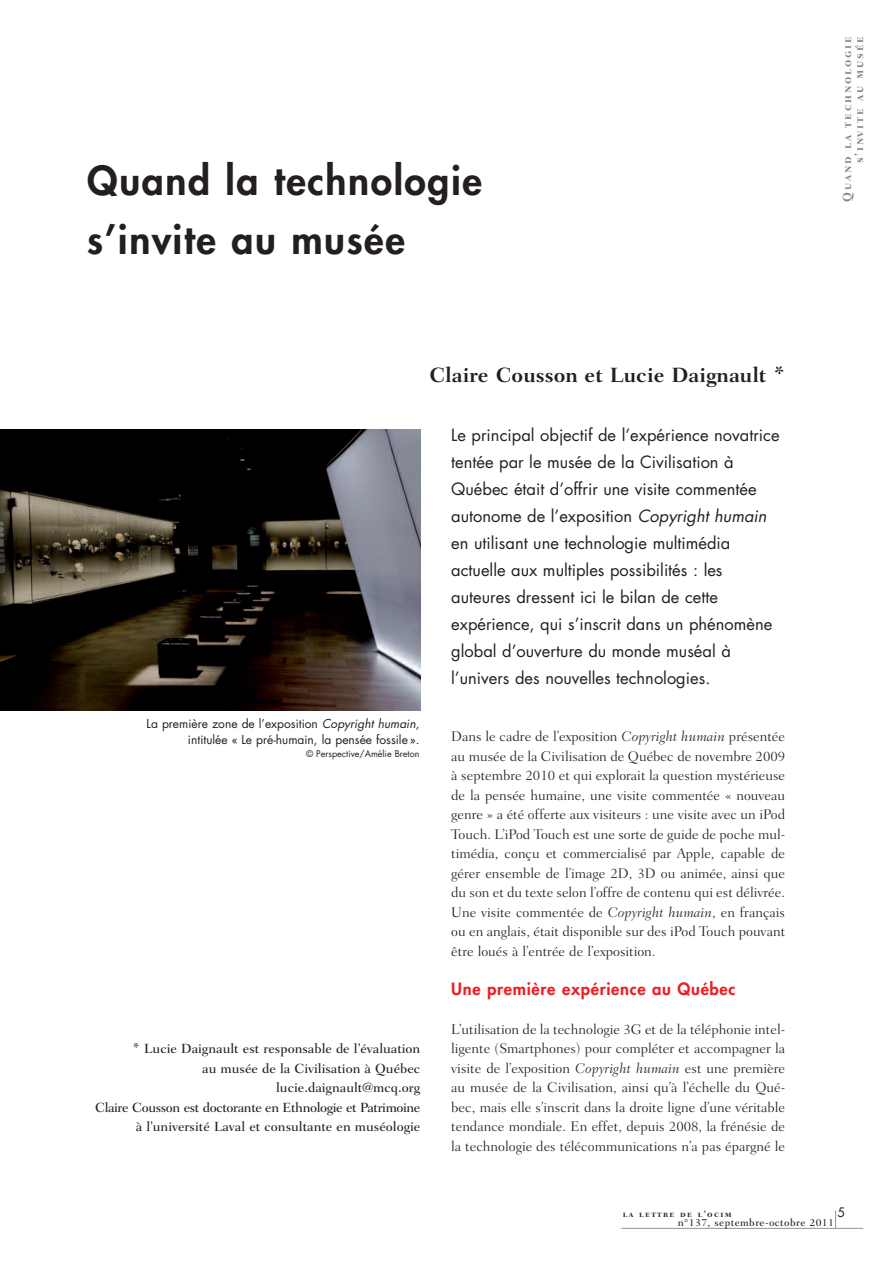
<style>
.page{position:relative;width:893px;height:1263px;background:#fff}
.page>*{position:absolute;margin:0;border:0;box-sizing:border-box;transform-origin:0 0}
.t1{font:800 39px/58.5px "Futura";letter-spacing:.04em;color:#231f20}
.t2{font:700 21px "Fairfield LH";color:#231f20}
.t3{font:16.5px/27px "Futura";color:#231f20}
.t4{font:800 16.5px "Futura";letter-spacing:.04em;color:#ee1d23}
.t5{font:300 14.25px/19.5px "Fairfield LH";color:#231f20;text-align:justify}
.t6{font:500 13.5px/19.5px "Fairfield LH";color:#231f20;text-align:right}
.t7{font:12.75px "Futura";color:#231f20}
.t8{font:12px/15.8px "Futura";color:#231f20;text-align:right}
.t9{font:12px/12px "Fairfield LH Bold SC";letter-spacing:.15em;color:#808285;text-align:right}
.t10{font:500 10.5px "Fairfield LH";letter-spacing:.04em;color:#231f20}
.t11{font:9px "Futura";color:#231f20}
.t12{font:9px "Fairfield LH Bold SC";letter-spacing:.15em;color:#231f20}
.s1{font-style:italic}
</style>
<div class="page">
<svg style="left:835px;top:1210px;width:1px;height:18px"></svg>
<hr style="left:621px;top:1228px;width:242px;height:1px;background:#939598">
<img style="left:0;top:430px;width:421px;height:280px">
<h1 class="t1" style="left:87px;top:154px;width:396px">Quand la technologie s’invite au musée</h1>
<h2 class="t2" style="left:429px;top:367px;width:358px">Claire Cousson et Lucie Daignault *</h2>
<p class="t8" style="left:147px;top:717px;width:274px">La première zone de l’exposition <span class="s1">Copyright humain</span>, intitulée « Le pré-humain, la pensée fossile ».</p>
<p class="t11" style="left:306px;top:749px;width:115px">© Perspective/Amélie Breton</p>
<p class="t6" style="left:95px;top:1040px;width:327px">* Lucie Daignault est responsable de l’évaluation<br>au musée de la Civilisation à Québec lucie.daignault@mcq.org<br>Claire Cousson est doctorante en Ethnologie et Patrimoine à l’université Laval et consultante en muséologie</p>
<p class="t3" style="left:451px;top:423px;width:330px">Le principal objectif de l’expérience novatrice tentée par le musée de la Civilisation à Québec était d’offrir une visite commentée autonome de l’exposition <span class="s1">Copyright humain </span>en utilisant une technologie multimédia actuelle aux multiples possibilités : les auteures dressent ici le bilan de cette expérience, qui s’inscrit dans un phénomène global d’ouverture du monde muséal à l’univers des nouvelles technologies.</p>
<p class="t5" style="left:451px;top:728px;width:335px">Dans le cadre de l’exposition <span class="s1">Copyright humain</span> présentée au musée de la Civilisation de Québec de novembre 2009 à septembre 2010 et qui explorait la question mystérieuse de la pensée humaine, une visite commentée « nouveau genre » a été offerte aux visiteurs : une visite avec un iPod Touch. L’iPod Touch est une sorte de guide de poche mul&shy;timédia, conçu et commercialisé par Apple, capable de gérer ensemble de l’image 2D, 3D ou animée, ainsi que du son et du texte selon l’offre de contenu qui est délivrée.<br>Une visite commentée de <span class="s1">Copyright humain</span>, en français ou en anglais, était disponible sur des iPod Touch pouvant être loués à l’entrée de l’exposition.</p>
<p class="t4" style="left:451px;top:981px;width:286px">Une première expérience au Québec</p>
<p class="t5" style="left:451px;top:1020px;width:335px">L’utilisation de la technologie 3G et de la téléphonie intel&shy;ligente (Smartphones) pour compléter et accompagner la visite de l’exposition <span class="s1">Copyright humain</span> est une première au musée de la Civilisation, ainsi qu’à l’échelle du Qué&shy;bec, mais elle s’inscrit dans la droite ligne d’une véritable tendance mondiale. En effet, depuis 2008, la frénésie de la technologie des télécommunications n’a pas épargné le</p>
<p class="t9" style="left:842px;top:202px;width:167px;rotate:-90deg">Quand la technologie s’invite au musée</p>
<p class="t7" style="left:837px;top:1206px;width:9px">5</p>
<p class="t12" style="left:623px;top:1210px;width:110px">la lettre de l’ocim</p>
<p class="t10" style="left:678px;top:1218px;width:158px">n°137, septembre-octobre 2011</p>
</div>
